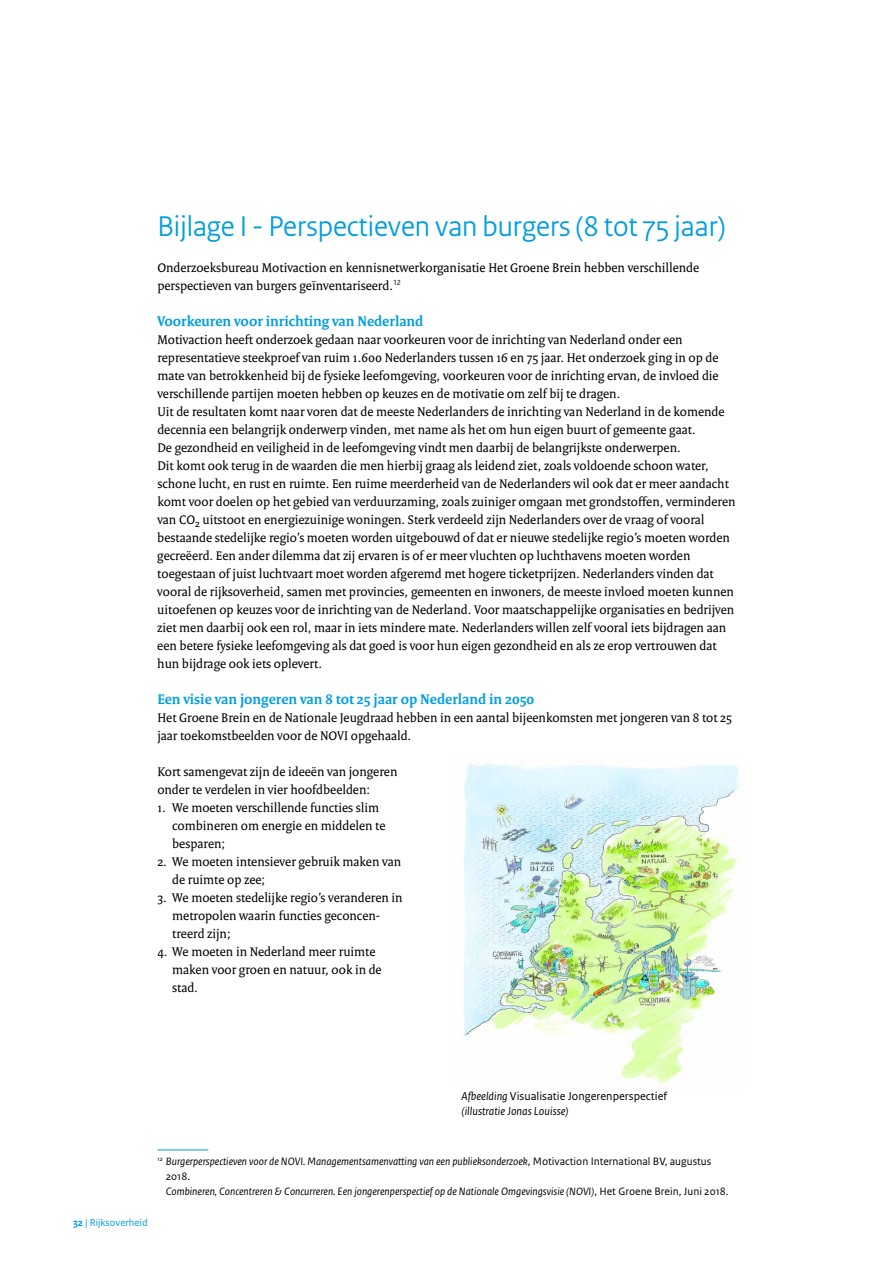
<style>
.page{position:relative;width:893px;height:1263px;background:#fff}
.page>*{position:absolute;margin:0;border:0;box-sizing:border-box;transform-origin:0 0}
.t1{font:30px "Rijksoverheid Sans Heading";color:#009ede}
.t2{font:700 15px "Rijksoverheid Serif";color:#009ede}
.t3{font:13.5px/18px "Rijksoverheid Serif";color:#000}
.t4{font:italic 12px/15px "Rijksoverheid Sans Text";color:#000}
.t5{font:italic 11.25px/15px "Rijksoverheid Sans Text";color:#000}
.t6{font:10.5px "Rijksoverheid Sans Text";color:#009ede}
.s1{font-style:normal}
.s2{font-weight:700}
</style>
<div class="page">
<hr style="left:157px;top:1150px;width:51px;height:1px;background:#009ede">
<img style="left:463px;top:763px;width:276px;height:320px">
<h1 class="t1" style="left:157px;top:209px;width:570px">Bijlage I - Perspectieven van burgers (8 tot 75 jaar)</h1>
<p class="t3" style="left:157px;top:258px;width:543px">Onderzoeksbureau Motivaction en kennisnetwerkorganisatie Het Groene Brein hebben verschillende perspectieven van burgers geïnventariseerd.<sup>12</sup></p>
<p class="t2" style="left:157px;top:312px;width:268px">Voorkeuren voor inrichting van Nederland</p>
<p class="t3" style="left:157px;top:330px;width:580px">Motivaction heeft onderzoek gedaan naar voorkeuren voor de inrichting van Nederland onder een representatieve steekproef van ruim 1.600 Nederlanders tussen 16 en 75 jaar. Het onderzoek ging in op de mate van betrokkenheid bij de fysieke leefomgeving, voorkeuren voor de inrichting ervan, de invloed die verschillende partijen moeten hebben op keuzes en de motivatie om zelf bij te dragen.<br>Uit de resultaten komt naar voren dat de meeste Nederlanders de inrichting van Nederland in de komende decennia een belangrijk onderwerp vinden, met name als het om hun eigen buurt of gemeente gaat.<br>De gezondheid en veiligheid in de leefomgeving vindt men daarbij de belangrijkste onderwerpen.<br>Dit komt ook terug in de waarden die men hierbij graag als leidend ziet, zoals voldoende schoon water, schone lucht, en rust en ruimte. Een ruime meerderheid van de Nederlanders wil ook dat er meer aandacht komt voor doelen op het gebied van verduurzaming, zoals zuiniger omgaan met grondstoffen, verminderen van CO<sub>2</sub> uitstoot en energiezuinige woningen. Sterk verdeeld zijn Nederlanders over de vraag of vooral bestaande stedelijke regio’s moeten worden uitgebouwd of dat er nieuwe stedelijke regio’s moeten worden gecreëerd. Een ander dilemma dat zij ervaren is of er meer vluchten op luchthavens moeten worden toegestaan of juist luchtvaart moet worden afgeremd met hogere ticketprijzen. Nederlanders vinden dat vooral de rijksoverheid, samen met provincies, gemeenten en inwoners, de meeste invloed moeten kunnen uitoefenen op keuzes voor de inrichting van de Nederland. Voor maatschappelijke organisaties en bedrijven ziet men daarbij ook een rol, maar in iets mindere mate. Nederlanders willen zelf vooral iets bijdragen aan een betere fysieke leefomgeving als dat goed is voor hun eigen gezondheid en als ze erop vertrouwen dat hun bijdrage ook iets oplevert.</p>
<p class="t2" style="left:157px;top:690px;width:378px">Een visie van jongeren van 8 tot 25 jaar op Nederland in 2050</p>
<p class="t3" style="left:157px;top:708px;width:576px">Het Groene Brein en de Nationale Jeugdraad hebben in een aantal bijeenkomsten met jongeren van 8 tot 25 jaar toekomstbeelden voor de NOVI opgehaald.</p>
<p class="t3" style="left:157px;top:762px;width:242px">Kort samengevat zijn de ideeën van jongeren onder te verdelen in vier hoofdbeelden:</p>
<p class="t3" style="left:172px;top:798px;width:215px;text-indent:-15px">1. We moeten verschillende functies slim combineren om energie en middelen te besparen;</p>
<p class="t3" style="left:172px;top:852px;width:230px;text-indent:-15px">2. We moeten intensiever gebruik maken van de ruimte op zee;</p>
<p class="t3" style="left:172px;top:888px;width:232px;text-indent:-15px">3. We moeten stedelijke regio’s veranderen in metropolen waarin functies geconcen&shy;treerd zijn;</p>
<p class="t3" style="left:172px;top:942px;width:211px;text-indent:-15px">4. We moeten in Nederland meer ruimte maken voor groen en natuur, ook in de stad.</p>
<p class="t4" style="left:462px;top:1089px;width:207px">Afbeelding <span class="s1">Visualisatie Jongerenperspectief </span>(illustratie Jonas Louisse)</p>
<p class="t6" style="left:73px;top:1216px;width:76px"><span class="s2">32</span> | Rijksoverheid</p>
<p class="t5" style="left:166px;top:1154px;width:564px;text-indent:-9px"><sup>12</sup> Burgerperspectieven voor de NOVI. Managementsamenvatting van een publieksonderzoek<span class="s1">, Motivaction International BV, augustus<br>2018.<br></span>Combineren, Concentreren &amp; Concurreren. Een jongerenperspectief op de Nationale Omgevingsvisie (NOVI)<span class="s1">, Het Groene Brein, Juni 2018.</span></p>
</div>
